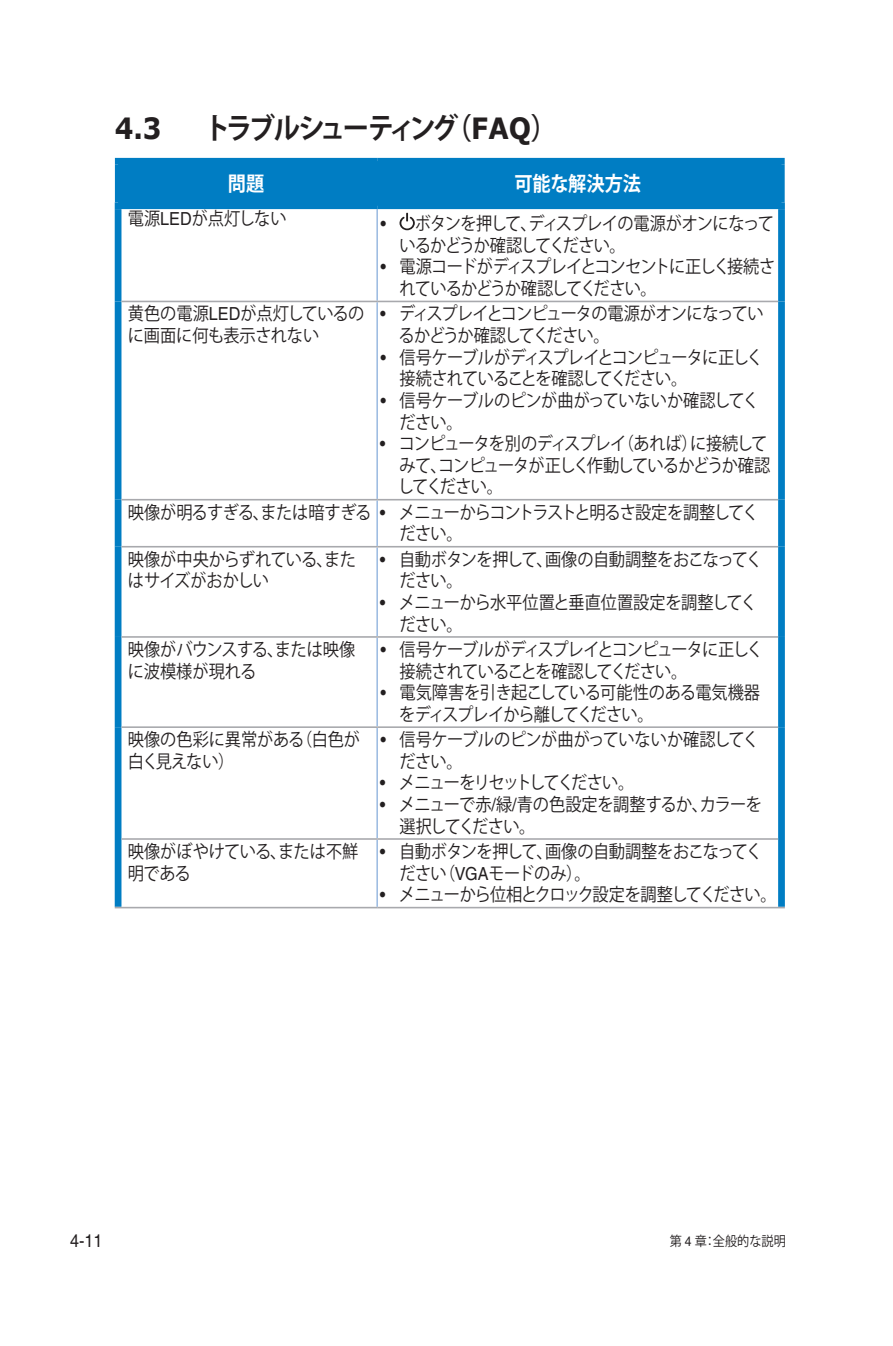
<style>
.page{position:relative;width:893px;height:1346px;background:#fff}
.page>*{position:absolute;margin:0;border:0;box-sizing:border-box;transform-origin:0 0}
.Heading_1{font:700 29.25px "Koz Go Pr 6 N";letter-spacing:-.14em;color:#231f20;scale:.9 1}
.Heading_1-2{font:700 29.25px "Verdana";color:#231f20;scale:.9 1}
.Table_Text_-new{font:700 20.25px "Koz Go Pr 6 N";color:#fff;scale:.9 1}
.Table_Text_-new-2{font:18px/21.6px "Koz Go Pr 6 N";letter-spacing:-.04em;color:#231f20;scale:.9 1}
.Table_Text_-new-3{font:18px/21.6px "Koz Go Pr 6 N";letter-spacing:-.07em;color:#231f20;scale:.9 1}
.Table_Text_-new-4{font:18px/21.6px "Koz Go Pr 6 N";letter-spacing:-.06em;color:#231f20;scale:.9 1}
.Table_Text_-new-5{font:18px/21.6px "Koz Go Pr 6 N";letter-spacing:-.02em;color:#231f20;scale:.9 1}
.Table_Text_-new-6{font:18px/21.6px "Koz Go Pr 6 N";color:#231f20;scale:.9 1}
.Table_Text_-new-7{font:18px/21.6px "Koz Go Pr 6 N";letter-spacing:-.065em;color:#231f20;scale:.9 1}
.Table_Text_-new-8{font:18px/21.6px "Koz Go Pr 6 N";letter-spacing:-.005em;color:#231f20;scale:.9 1}
.Table_Text_-new-9{font:18px "Koz Go Pr 6 N";letter-spacing:-.08em;color:#231f20;scale:.9 1}
.Table_Text_-new-10{font:18px "Koz Go Pr 6 N";letter-spacing:-.1em;color:#231f20;scale:.9 1}
.t1{font:18px "Helvetica";color:#231f20;scale:.9 1}
.t2{font:13.5px "Koz Go Pr 6 N";color:#231f20;scale:.9 1}
.s1{font-family:"Verdana"}
.s2{font-family:"Helvetica"}
</style>
<div class="page">
<div style="left:121px;top:164px;width:657px;height:38px;background:#007dc3"></div>
<div style="left:115px;top:164px;width:6px;height:38px;background:#007dc3"></div>
<div style="left:115px;top:158px;width:262px;height:6px;background:#007dc3"></div>
<div style="left:778px;top:164px;width:7px;height:38px;background:#007dc3"></div>
<div style="left:377px;top:158px;width:408px;height:6px;background:#007dc3"></div>
<div style="left:115px;top:209px;width:6px;height:92px;background:#007dc3"></div>
<div style="left:115px;top:202px;width:262px;height:7px;background:#007dc3"></div>
<hr style="left:376px;top:209px;width:2px;height:92px;background:#9fbde2">
<div style="left:778px;top:209px;width:7px;height:92px;background:#007dc3"></div>
<div style="left:377px;top:202px;width:408px;height:7px;background:#007dc3"></div>
<div style="left:115px;top:301px;width:6px;height:199px;background:#007dc3"></div>
<hr style="left:121px;top:301px;width:256px;height:1px;background:#a8a9ad">
<hr style="left:376px;top:302px;width:2px;height:197px;background:#9fbde2">
<div style="left:778px;top:301px;width:7px;height:199px;background:#007dc3"></div>
<hr style="left:377px;top:301px;width:401px;height:1px;background:#a8a9ad">
<div style="left:115px;top:500px;width:6px;height:47px;background:#007dc3"></div>
<hr style="left:121px;top:499px;width:256px;height:1px;background:#a8a9ad">
<hr style="left:376px;top:500px;width:2px;height:46px;background:#9fbde2">
<div style="left:778px;top:500px;width:7px;height:47px;background:#007dc3"></div>
<hr style="left:377px;top:499px;width:401px;height:1px;background:#a8a9ad">
<div style="left:115px;top:547px;width:6px;height:90px;background:#007dc3"></div>
<hr style="left:121px;top:546px;width:256px;height:1px;background:#a8a9ad">
<hr style="left:376px;top:547px;width:2px;height:89px;background:#9fbde2">
<div style="left:778px;top:547px;width:7px;height:90px;background:#007dc3"></div>
<hr style="left:377px;top:546px;width:401px;height:1px;background:#a8a9ad">
<div style="left:115px;top:637px;width:6px;height:90px;background:#007dc3"></div>
<hr style="left:121px;top:636px;width:256px;height:2px;background:#a8a9ad">
<hr style="left:376px;top:638px;width:2px;height:88px;background:#9fbde2">
<div style="left:778px;top:637px;width:7px;height:90px;background:#007dc3"></div>
<hr style="left:377px;top:636px;width:401px;height:2px;background:#a8a9ad">
<div style="left:115px;top:727px;width:6px;height:112px;background:#007dc3"></div>
<hr style="left:121px;top:726px;width:256px;height:2px;background:#a8a9ad">
<hr style="left:376px;top:728px;width:2px;height:110px;background:#9fbde2">
<div style="left:778px;top:727px;width:7px;height:112px;background:#007dc3"></div>
<hr style="left:377px;top:726px;width:401px;height:2px;background:#a8a9ad">
<div style="left:115px;top:839px;width:6px;height:68px;background:#007dc3"></div>
<hr style="left:121px;top:838px;width:256px;height:2px;background:#a8a9ad">
<hr style="left:115px;top:907px;width:262px;height:1px;background:#a8a9ad">
<hr style="left:376px;top:840px;width:2px;height:67px;background:#9fbde2">
<div style="left:778px;top:839px;width:7px;height:68px;background:#007dc3"></div>
<hr style="left:377px;top:838px;width:401px;height:2px;background:#a8a9ad">
<hr style="left:377px;top:907px;width:408px;height:1px;background:#a8a9ad">
<svg style="left:399px;top:213px;width:16px;height:17px"></svg>
<p class="Heading_1-2" style="left:115px;top:107px;width:54px">4.3</p>
<p class="Heading_1" style="left:204px;top:112px;width:394px">トラブルシューティング（<span class="s1">FAQ</span>）</p>
<p class="Table_Text_-new" style="left:228px;top:172px;width:42px">問題</p>
<p class="Table_Text_-new" style="left:514px;top:172px;width:142px">可能な解決方法</p>
<p class="Table_Text_-new-6" style="left:128px;top:208px;width:178px">電源<span class="s2">LED</span>が点灯しない</p>
<p class="Table_Text_-new-7" style="left:399px;top:213px;width:418px;text-indent:-19px"><span class="s2">•</span> ボタンを押して、ディスプレイの電源がオンになっているかどうか確認してください。</p>
<p class="Table_Text_-new-3" style="left:399px;top:256px;width:419px;text-indent:-19px"><span class="s2">•</span> 電源コードがディスプレイとコンセントに正しく接続されているかどうか確認してください。</p>
<p class="Table_Text_-new-8" style="left:128px;top:303px;width:264px">黄色の電源<span class="s2">LED</span>が点灯しているのに画面に何も表示されない</p>
<p class="Table_Text_-new-3" style="left:399px;top:303px;width:407px;text-indent:-18px"><span class="s2">•</span> ディスプレイとコンピュータの電源がオンになっているかどうか確認してください。</p>
<p class="Table_Text_-new-4" style="left:399px;top:347px;width:405px;text-indent:-19px"><span class="s2">•</span> 信号ケーブルがディスプレイとコンピュータに正しく接続されていることを確認してください。</p>
<p class="Table_Text_-new-5" style="left:399px;top:390px;width:401px;text-indent:-19px"><span class="s2">•</span> 信号ケーブルのピンが曲がっていないか確認してください。</p>
<p class="Table_Text_-new-3" style="left:398px;top:433px;width:415px;text-indent:-18px"><span class="s2">•</span> コンピュータを別のディスプレイ（あれば）に接続してみて、コンピュータが正しく作動しているかどうか確認してください。</p>
<p class="Table_Text_-new-2" style="left:128px;top:502px;width:272px">映像が明るすぎる、または暗すぎる</p>
<p class="Table_Text_-new-3" style="left:399px;top:502px;width:401px;text-indent:-20px"><span class="s2">•</span> メニューからコントラストと明るさ設定を調整してください。</p>
<p class="Table_Text_-new-5" style="left:128px;top:549px;width:255px">映像が中央からずれている、またはサイズがおかしい</p>
<p class="Table_Text_-new-2" style="left:399px;top:549px;width:405px;text-indent:-20px"><span class="s2">•</span> 自動ボタンを押して、画像の自動調整をおこなってください。</p>
<p class="Table_Text_-new-2" style="left:399px;top:592px;width:399px;text-indent:-20px"><span class="s2">•</span> メニューから水平位置と垂直位置設定を調整してください。</p>
<p class="Table_Text_-new-6" style="left:128px;top:639px;width:254px">映像がバウンスする、または映像に波模様が現れる</p>
<p class="Table_Text_-new-4" style="left:399px;top:639px;width:405px;text-indent:-19px"><span class="s2">•</span> 信号ケーブルがディスプレイとコンピュータに正しく接続されていることを確認してください。</p>
<p class="Table_Text_-new-2" style="left:399px;top:682px;width:403px;text-indent:-19px"><span class="s2">•</span> 電気障害を引き起こしている可能性のある電気機器をディスプレイから離してください。</p>
<p class="Table_Text_-new-6" style="left:128px;top:729px;width:260px">映像の色彩に異常がある（白色が白く見えない）</p>
<p class="Table_Text_-new-5" style="left:399px;top:729px;width:401px;text-indent:-19px"><span class="s2">•</span> 信号ケーブルのピンが曲がっていないか確認してください。</p>
<p class="Table_Text_-new-10" style="left:380px;top:773px;width:284px"><span class="s2">•</span> メニューをリセットしてください。</p>
<p class="Table_Text_-new-2" style="left:399px;top:794px;width:404px;text-indent:-20px"><span class="s2">•</span> メニューで赤<span class="s2">/</span>緑<span class="s2">/</span>青の色設定を調整するか、カラーを選択してください。</p>
<p class="Table_Text_-new-6" style="left:128px;top:841px;width:258px">映像がぼやけている、または不鮮明である</p>
<p class="Table_Text_-new-2" style="left:399px;top:841px;width:405px;text-indent:-20px"><span class="s2">•</span> 自動ボタンを押して、画像の自動調整をおこなってください（<span class="s2">VGA</span>モードのみ）。</p>
<p class="Table_Text_-new-9" style="left:380px;top:884px;width:442px"><span class="s2">•</span> メニューから位相とクロック設定を調整してください。</p>
<p class="t1" style="left:70px;top:1230px;width:38px">4-11</p>
<p class="t2" style="left:670px;top:1234px;width:131px">第 <span class="s2">4</span> 章：全般的な説明</p>
</div>
